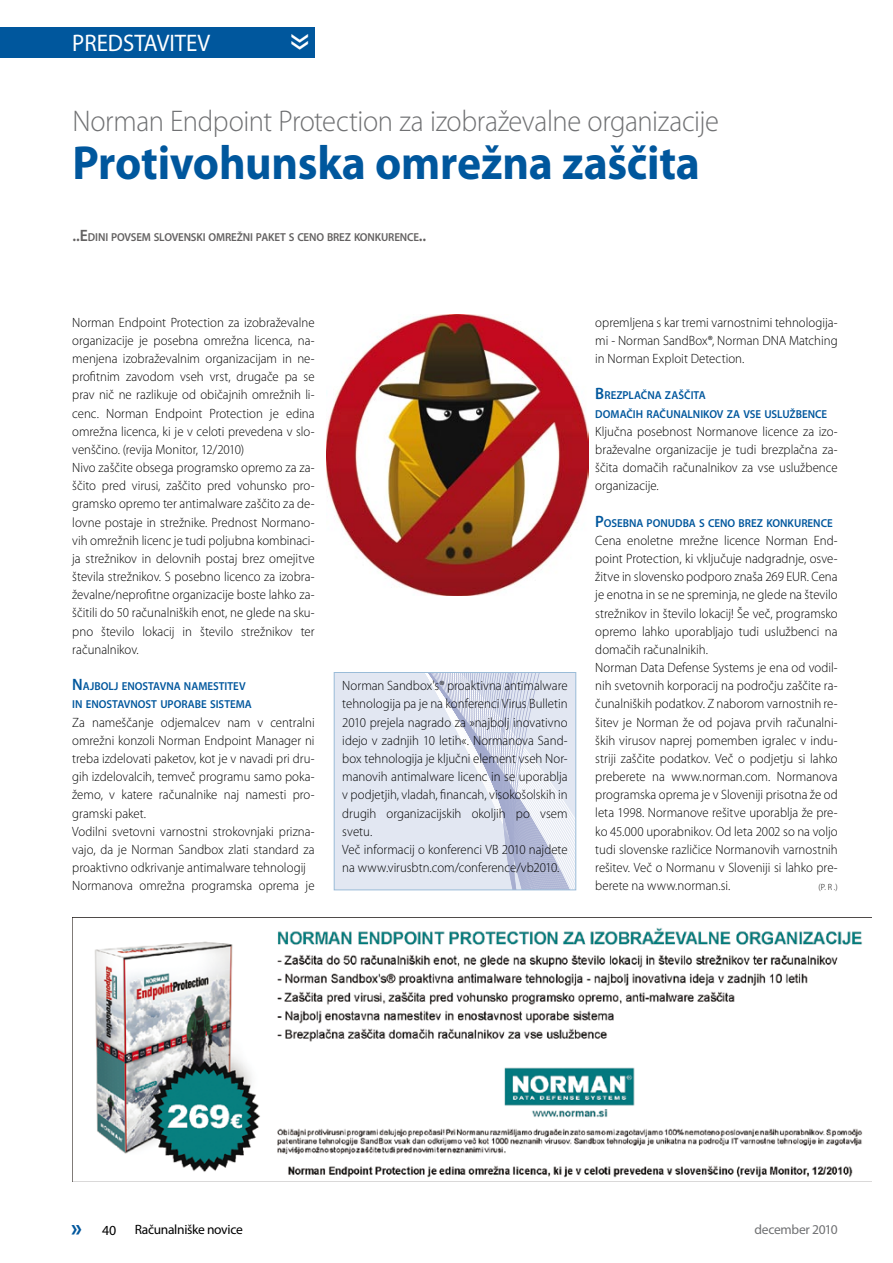
<style>
.page{position:relative;width:893px;height:1263px;background:#fff}
.page>*{position:absolute;margin:0;border:0;box-sizing:border-box;transform-origin:0 0}
.t1{font:700 48px "Myriad Pro";letter-spacing:-.005em;color:#00579d;scale:.95 1}
.t2{font:45px "Myriad Pro";color:#fff;scale:.95 1}
.t3{font:300 30px "Myriad Pro";letter-spacing:-.015em;color:#707173;scale:.95 1}
.t4{font:700 24.75px "Myriad Pro";color:#00579d;scale:.95 1}
.t5{font:24px "Myriad Pro";color:#fff;scale:.95 1}
.t6{font:13.95px "Myriad Pro";color:#000}
.t7{font:300 13.5px/18.1px "Myriad Pro";color:#000;scale:.95 1}
.t8{font:13.5px "Myriad Pro";letter-spacing:-.025em;color:#000}
.t9{font:13.5px "Myriad Pro";letter-spacing:-.02em;color:#707173}
.t10{font:600 11.55px/18.1px "Myriad Pro";color:#00579d;scale:.95 1}
.t11{font:600 11.55px "Myriad Pro";letter-spacing:-.015em;color:#636161;scale:.95 1}
.t12{font:300 9px "Myriad Pro";color:#000;scale:.95 1}
.s1{font-size:16.5px}
</style>
<div class="page">
<div style="left:0;top:27px;width:315px;height:31px;background:#00579d"></div>
<img style="left:72px;top:917px;width:800px;height:264px">
<svg style="left:372px;top:674px;width:202px;height:214px;background:#dbe0ed"></svg>
<img style="left:327px;top:315px;width:261px;height:280px">
<h3 class="t5" style="left:72px;top:29px;width:147px">PREDSTAVITEV</h3>
<h2 class="t2" style="left:331px;top:33px;width:20px;rotate:90deg">»</h2>
<h3 class="t3" style="left:72px;top:102px;width:682px">Norman Endpoint Protection za izobraževalne organizacije</h3>
<h1 class="t1" style="left:72px;top:131px;width:662px">Protivohunska omrežna zaščita</h1>
<p class="t11" style="left:72px;top:230px;width:374px"><span class="s1">..E</span>DINI POVSEM SLOVENSKI OMREŽNI PAKET S CENO BREZ KONKURENCE<span class="s1">..</span></p>
<p class="t7" style="left:72px;top:313px;width:257px">Norman Endpoint Protection za izobraževalne organizacije je posebna omrežna licenca, na&shy;menjena izobraževalnim organizacijam in ne&shy;profitnim zavodom vseh vrst, drugače pa se prav nič ne razlikuje od običajnih omrežnih li&shy;cenc. Norman Endpoint Protection je edina omrežna licenca, ki je v celoti prevedena v slo&shy;venščino. (revija Monitor, 12/2010)<br>Nivo zaščite obsega programsko opremo za za&shy;ščito pred virusi, zaščito pred vohunsko pro&shy;gramsko opremo ter antimalware zaščito za de&shy;lovne postaje in strežnike. Prednost Normano&shy;vih omrežnih licenc je tudi poljubna kombinaci&shy;ja strežnikov in delovnih postaj brez omejitve števila strežnikov. S posebno licenco za izobra&shy;ževalne/neprofitne organizacije boste lahko za&shy;ščitili do 50 računalniških enot, ne glede na sku&shy;pno število lokacij in število strežnikov ter računalnikov.</p>
<p class="t10" style="left:72px;top:677px;width:190px"><span class="s1">N</span> AJBOLJ ENOSTAVNA NAMESTITEV<br>IN ENOSTAVNOST UPORABE SISTEMA</p>
<p class="t7" style="left:72px;top:713px;width:257px">Za nameščanje odjemalcev nam v centralni omrežni konzoli Norman Endpoint Manager ni treba izdelovati paketov, kot je v navadi pri dru&shy;gih izdelovalcih, temveč programu samo poka&shy;žemo, v katere računalnike naj namesti pro&shy;gramski paket.<br>Vodilni svetovni varnostni strokovnjaki prizna&shy;vajo, da je Norman Sandbox zlati standard za proaktivno odkrivanje antimalware tehnologij Normanova omrežna programska oprema je</p>
<p class="t7" style="left:342px;top:677px;width:239px">Norman Sandbox's® proaktivna antimalware tehnologija pa je na konferenci Virus Bulletin 2010 prejela nagrado za »najbolj inovativno idejo v zadnjih 10 letih«. Normanova Sand&shy;box tehnologija je ključni element vseh Nor&shy;manovih antimalware licenc in se uporablja v podjetjih, vladah, financah, visokošolskih in drugih organizacijskih okoljih po vsem svetu.<br>Več informacij o konferenci VB 2010 najdete na www.virusbtn.com/conference/vb2010.</p>
<p class="t7" style="left:595px;top:313px;width:257px;text-align:justify">opremljena s kar tremi varnostnimi tehnologija&shy;mi - Norman SandBox®, Norman DNA Matching in Norman Exploit Detection.</p>
<p class="t10" style="left:595px;top:386px;width:244px"><span class="s1">B</span> REZPLAČNA ZAŠČITA<br>DOMAČIH RAČUNALNIKOV ZA VSE USLUŽBENCE</p>
<p class="t7" style="left:595px;top:422px;width:257px;text-align:justify">Ključna posebnost Normanove licence za izo&shy;braževalne organizacije je tudi brezplačna za&shy;ščita domačih računalnikov za vse uslužbence organizacije.</p>
<p class="t10" style="left:595px;top:513px;width:250px"><span class="s1">P</span>OSEBNA PONUDBA S CENO BREZ KONKURENCE</p>
<p class="t7" style="left:595px;top:531px;width:257px">Cena enoletne mrežne licence Norman End&shy;point Protection, ki vključuje nadgradnje, osve&shy;žitve in slovensko podporo znaša 269 EUR. Cena je enotna in se ne spreminja, ne glede na število strežnikov in število lokacij! Še več, programsko opremo lahko uporabljajo tudi uslužbenci na domačih računalnikih.<br>Norman Data Defense Systems je ena od vodil&shy;nih svetovnih korporacij na področju zaščite ra&shy;čunalniških podatkov. Z naborom varnostnih re&shy;šitev je Norman že od pojava prvih računalni&shy;ških virusov naprej pomemben igralec v indu&shy;striji zaščite podatkov. Več o podjetju si lahko preberete na www.norman.com. Normanova programska oprema je v Sloveniji prisotna že od leta 1998. Normanove rešitve uporablja že pre&shy;ko 45.000 uporabnikov. Od leta 2002 so na voljo tudi slovenske različice Normanovih varnostnih rešitev. Več o Normanu v Sloveniji si lahko pre&shy;berete na www.norman.si.</p>
<p class="t12" style="left:818px;top:882px;width:22px">(P. R .)</p>
<h3 class="t4" style="left:71px;top:1211px;width:13px">»</h3>
<p class="t6" style="left:102px;top:1221px;width:16px">40</p>
<p class="t8" style="left:135px;top:1221px;width:109px">Računalniške novice</p>
<p class="t9" style="left:754px;top:1221px;width:85px">december 2010</p>
</div>
